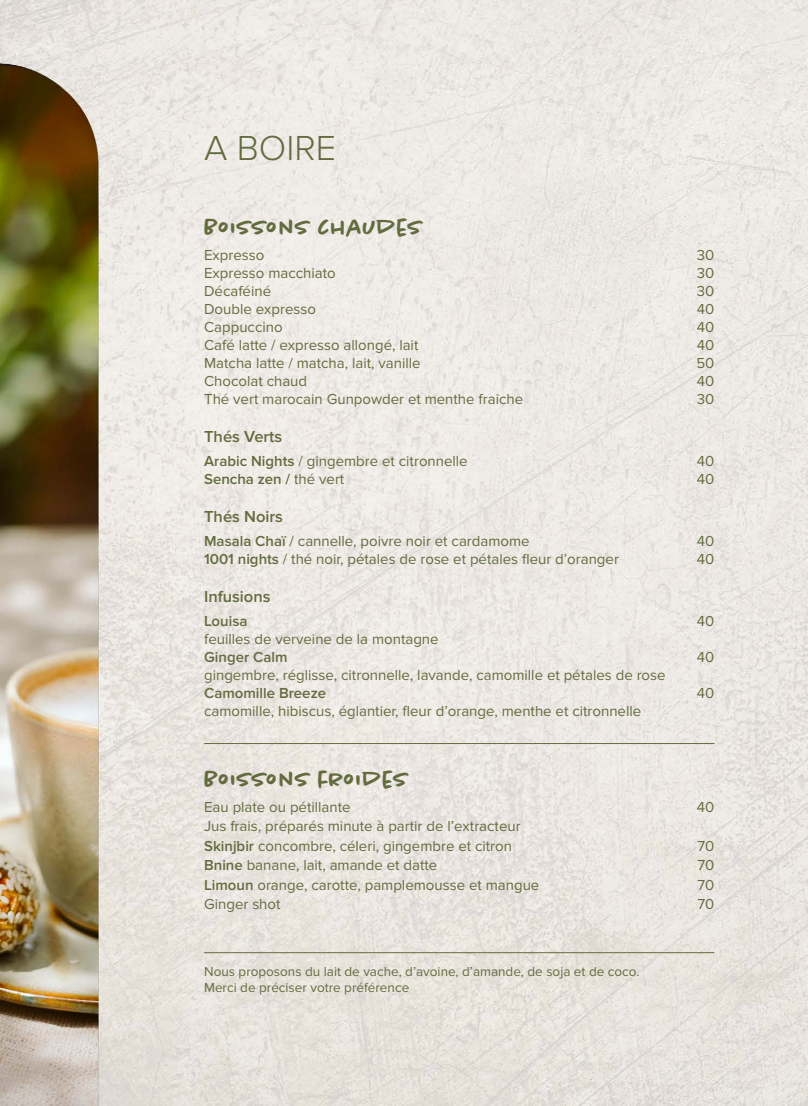
<style>
.page{position:relative;width:808px;height:1106px;background:#fff}
.page>*{position:absolute;margin:0;border:0;box-sizing:border-box;transform-origin:0 0}
.t1{font:300 36px "Proxima Nova";color:#636c3f}
.t2{font:500 24px "Chantal";color:#636c3f}
.t3{font:600 16.5px "Proxima Nova";color:#636c3f}
.t4{font:15px/19.5px "Proxima Nova";color:#636c3f}
.t5{font:600 15px "Proxima Nova";color:#636c3f}
.t6{font:13.5px/16.2px "Proxima Nova";color:#636c3f}
.s1{font-weight:600}
.s2{font-weight:400}
</style>
<div class="page">
<img style="left:0;top:0;width:808px;height:1106px">
<hr style="left:204px;top:952px;width:510px;height:1px;background:#636c3f">
<hr style="left:204px;top:743px;width:510px;height:1px;background:#636c3f">
<h1 class="t1" style="left:204px;top:128px;width:133px">A BOIRE</h1>
<h2 class="t2" style="left:204px;top:213px;width:220px">Boissons chaudes</h2>
<p class="t4" style="left:204px;top:245px;width:62px">Expresso</p>
<p class="t4" style="left:697px;top:245px;width:19px">30</p>
<p class="t4" style="left:204px;top:263px;width:133px">Expresso macchiato</p>
<p class="t4" style="left:697px;top:263px;width:19px">30</p>
<p class="t4" style="left:204px;top:281px;width:69px">Décaféiné</p>
<p class="t4" style="left:697px;top:281px;width:19px">30</p>
<p class="t4" style="left:204px;top:299px;width:113px">Double expresso</p>
<p class="t4" style="left:697px;top:299px;width:19px">40</p>
<p class="t4" style="left:204px;top:317px;width:80px">Cappuccino</p>
<p class="t4" style="left:697px;top:317px;width:19px">40</p>
<p class="t4" style="left:204px;top:335px;width:216px">Café latte / expresso allongé, lait</p>
<p class="t4" style="left:697px;top:335px;width:19px">40</p>
<p class="t4" style="left:204px;top:353px;width:218px">Matcha latte / matcha, lait, vanille</p>
<p class="t4" style="left:696px;top:353px;width:20px">50</p>
<p class="t4" style="left:204px;top:371px;width:105px">Chocolat chaud</p>
<p class="t4" style="left:697px;top:371px;width:19px">40</p>
<p class="t4" style="left:204px;top:389px;width:321px">Thé vert marocain Gunpowder et menthe fraiche</p>
<p class="t3" style="left:204px;top:427px;width:80px">Thés Verts</p>
<p class="t4" style="left:697px;top:389px;width:19px">30</p>
<p class="t4" style="left:204px;top:451px;width:265px"><span class="s1">Arabic Nights</span> / gingembre et citronnelle</p>
<p class="t4" style="left:697px;top:451px;width:19px">40</p>
<p class="t5" style="left:204px;top:470px;width:142px">Sencha zen / <span class="s2">thé vert</span></p>
<p class="t3" style="left:204px;top:506px;width:80px">Thés Noirs</p>
<p class="t4" style="left:697px;top:469px;width:19px">40</p>
<p class="t4" style="left:204px;top:531px;width:327px"><span class="s1">Masala Chaï</span> / cannelle, poivre noir et cardamome</p>
<p class="t4" style="left:697px;top:531px;width:19px">40</p>
<p class="t4" style="left:204px;top:549px;width:416px"><span class="s1">1001 nights</span> / thé noir, pétales de rose et pétales fleur ’d oranger</p>
<p class="t3" style="left:204px;top:586px;width:68px">Infusions</p>
<p class="t4" style="left:697px;top:549px;width:19px">40</p>
<p class="t5" style="left:204px;top:612px;width:45px">Louisa</p>
<p class="t4" style="left:204px;top:629px;width:236px">feuilles de verveine de la montagne</p>
<p class="t4" style="left:697px;top:611px;width:19px">40</p>
<p class="t5" style="left:204px;top:648px;width:85px">Ginger Calm</p>
<p class="t4" style="left:204px;top:665px;width:463px">gingembre, réglisse, citronnelle, lavande, camomille et pétales de rose</p>
<p class="t4" style="left:697px;top:647px;width:19px">40</p>
<p class="t5" style="left:204px;top:684px;width:124px">Camomille Breeze</p>
<p class="t4" style="left:204px;top:701px;width:439px">camomille, hibiscus, églantier, fleur ’d orange, menthe et citronnelle</p>
<p class="t4" style="left:697px;top:683px;width:19px">40</p>
<h2 class="t2" style="left:204px;top:764px;width:206px">Boissons froides</h2>
<p class="t4" style="left:204px;top:797px;width:318px">Eau plate ou pétillante<br>Jus frais, préparés minute à partir de ’l extracteur</p>
<p class="t4" style="left:697px;top:797px;width:19px">40</p>
<p class="t4" style="left:204px;top:836px;width:309px"><span class="s1">Skinjbir</span> concombre, céleri, gingembre et citron</p>
<p class="t4" style="left:697px;top:836px;width:18px">70</p>
<p class="t4" style="left:204px;top:855px;width:235px"><span class="s1">Bnine</span> banane, lait, amande et datte</p>
<p class="t4" style="left:697px;top:855px;width:18px">70</p>
<p class="t4" style="left:204px;top:875px;width:337px"><span class="s1">Limoun</span> orange, carotte, pamplemousse et mangue</p>
<p class="t4" style="left:697px;top:875px;width:18px">70</p>
<p class="t4" style="left:204px;top:894px;width:78px">Ginger shot</p>
<p class="t4" style="left:697px;top:894px;width:18px">70</p>
<p class="t6" style="left:204px;top:963px;width:437px">Nous proposons du lait de vache ’d, avoine ’d, amande, de soja et de coco.<br>Merci de préciser votre préférence</p>
</div>
